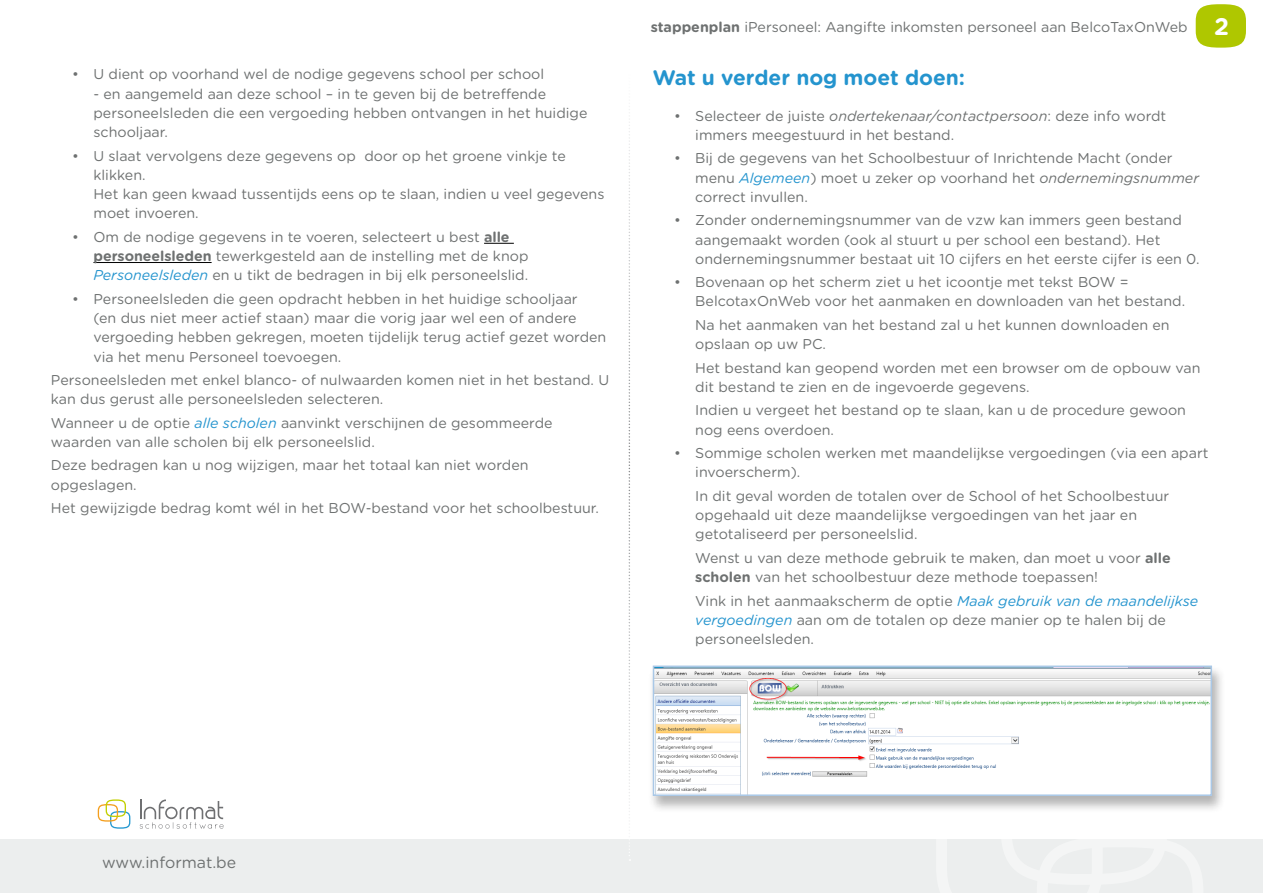
<style>
.page{position:relative;width:1263px;height:893px;background:#fff}
.page>*{position:absolute;margin:0;border:0;box-sizing:border-box;transform-origin:0 0}
.t1{font:700 24px "Gotham Rounded";color:#fff}
.t2{font:700 21px "Gotham Rounded";letter-spacing:-.005em;color:#2494ce}
.t3{font:15.9px "Gotham Rounded";color:#6e7171}
.t4{font:14.25px/19.2px "Gotham Rounded";color:#6e7171}
.s1{font-weight:700}
.s2{font-style:italic;color:#2494ce}
.s3{font-style:italic}
</style>
<div class="page">
<div style="left:0;top:839px;width:1263px;height:54px;background:#eceeee"></div>
<svg style="left:140px;top:799px;width:84px;height:30px"></svg>
<svg style="left:98px;top:799px;width:32px;height:30px"></svg>
<svg style="left:1196px;top:4px;width:50px;height:44px"></svg>
<svg style="left:629px;top:109px;width:1px;height:752px"></svg>
<hr style="left:484px;top:243px;width:30px;height:1px;background:#000">
<hr style="left:93px;top:262px;width:119px;height:1px;background:#000">
<div style="left:648px;top:665px;width:577px;height:149px;background:#000;opacity:.3"></div>
<img style="left:656px;top:668px;width:553px;height:125px">
<div style="left:653px;top:665px;width:559px;height:131px;border:2px solid #a9c8e7"></div>
<p class="t4" style="left:72px;top:64px;width:473px">• U dient op voorhand wel de nodige gegevens school per school</p>
<p class="t4" style="left:93px;top:83px;width:495px">- en aangemeld aan deze school – in te geven bij de betreffende personeelsleden die een vergoeding hebben ontvangen in het huidige schooljaar.</p>
<p class="t4" style="left:93px;top:145px;width:512px;text-indent:-21px">• U slaat vervolgens deze gegevens op door op het groene vinkje te klikken.<br>Het kan geen kwaad tussentijds eens op te slaan, indien u veel gegevens moet invoeren.</p>
<p class="t4" style="left:93px;top:227px;width:436px;text-indent:-21px">• Om de nodige gegevens in te voeren, selecteert u best <span class="s1">alle personeelsleden</span> tewerkgesteld aan de instelling met de knop<br><span class="s2">Personeelsleden</span> en u tikt de bedragen in bij elk personeelslid.</p>
<p class="t4" style="left:93px;top:289px;width:514px;text-indent:-21px">• Personeelsleden die geen opdracht hebben in het huidige schooljaar<br>(en dus niet meer actief staan) maar die vorig jaar wel een of andere vergoeding hebben gekregen, moeten tijdelijk terug actief gezet worden via het menu Personeel toevoegen.</p>
<p class="t4" style="left:51px;top:370px;width:560px">Personeelsleden met enkel blanco- of nulwaarden komen niet in het bestand. U kan dus gerust alle personeelsleden selecteren.</p>
<p class="t4" style="left:51px;top:412px;width:503px">Wanneer u de optie <span class="s2">alle scholen</span> aanvinkt verschijnen de gesommeerde waarden van alle scholen bij elk personeelslid.</p>
<p class="t4" style="left:51px;top:455px;width:479px">Deze bedragen kan u nog wijzigen, maar het totaal kan niet worden opgeslagen.</p>
<p class="t4" style="left:51px;top:498px;width:549px">Het gewijzigde bedrag komt wél in het BOW-bestand voor het schoolbestuur.</p>
<p class="t4" style="left:651px;top:17px;width:538px"><span class="s1">stappenplan</span> iPersoneel: Aangifte inkomsten personeel aan BelcoTaxOnWeb</p>
<h1 class="t1" style="left:1214px;top:9px;width:16px">2</h1>
<h2 class="t2" style="left:653px;top:62px;width:314px">Wat u verder nog moet doen:</h2>
<p class="t4" style="left:695px;top:105px;width:473px;text-indent:-21px">• Selecteer de juiste <span class="s3">ondertekenaar/contactpersoon</span>: deze info wordt immers meegestuurd in het bestand.</p>
<p class="t4" style="left:695px;top:148px;width:505px;text-indent:-21px">• Bij de gegevens van het Schoolbestuur of Inrichtende Macht (onder menu <span class="s2">Algemeen</span>) moet u zeker op voorhand het <span class="s3">ondernemingsnummer </span>correct invullen.</p>
<p class="t4" style="left:695px;top:210px;width:506px;text-indent:-21px">• Zonder ondernemingsnummer van de vzw kan immers geen bestand aangemaakt worden (ook al stuurt u per school een bestand). Het ondernemingsnummer bestaat uit 10 cijfers en het eerste cijfer is een 0.</p>
<p class="t4" style="left:695px;top:272px;width:491px;text-indent:-21px">• Bovenaan op het scherm ziet u het icoontje met tekst BOW =<br>BelcotaxOnWeb voor het aanmaken en downloaden van het bestand.</p>
<p class="t4" style="left:695px;top:315px;width:476px">Na het aanmaken van het bestand zal u het kunnen downloaden en opslaan op uw PC.</p>
<p class="t4" style="left:695px;top:357px;width:507px">Het bestand kan geopend worden met een browser om de opbouw van dit bestand te zien en de ingevoerde gegevens.</p>
<p class="t4" style="left:695px;top:400px;width:492px">Indien u vergeet het bestand op te slaan, kan u de procedure gewoon nog eens overdoen.</p>
<p class="t4" style="left:695px;top:443px;width:515px;text-indent:-21px">• Sommige scholen werken met maandelijkse vergoedingen (via een apart invoerscherm).</p>
<p class="t4" style="left:695px;top:486px;width:476px">In dit geval worden de totalen over de School of het Schoolbestuur opgehaald uit deze maandelijkse vergoedingen van het jaar en getotaliseerd per personeelslid.</p>
<p class="t4" style="left:695px;top:547px;width:477px">Wenst u van deze methode gebruik te maken, dan moet u voor <span class="s1">alle scholen</span> van het schoolbestuur deze methode toepassen!</p>
<p class="t4" style="left:695px;top:590px;width:504px">Vink in het aanmaakscherm de optie <span class="s2">Maak gebruik van de maandelijkse vergoedingen</span> aan om de totalen op deze manier op te halen bij de personeelsleden.</p>
<p class="t3" style="left:102px;top:852px;width:136px">www.informat.be</p>
</div>
